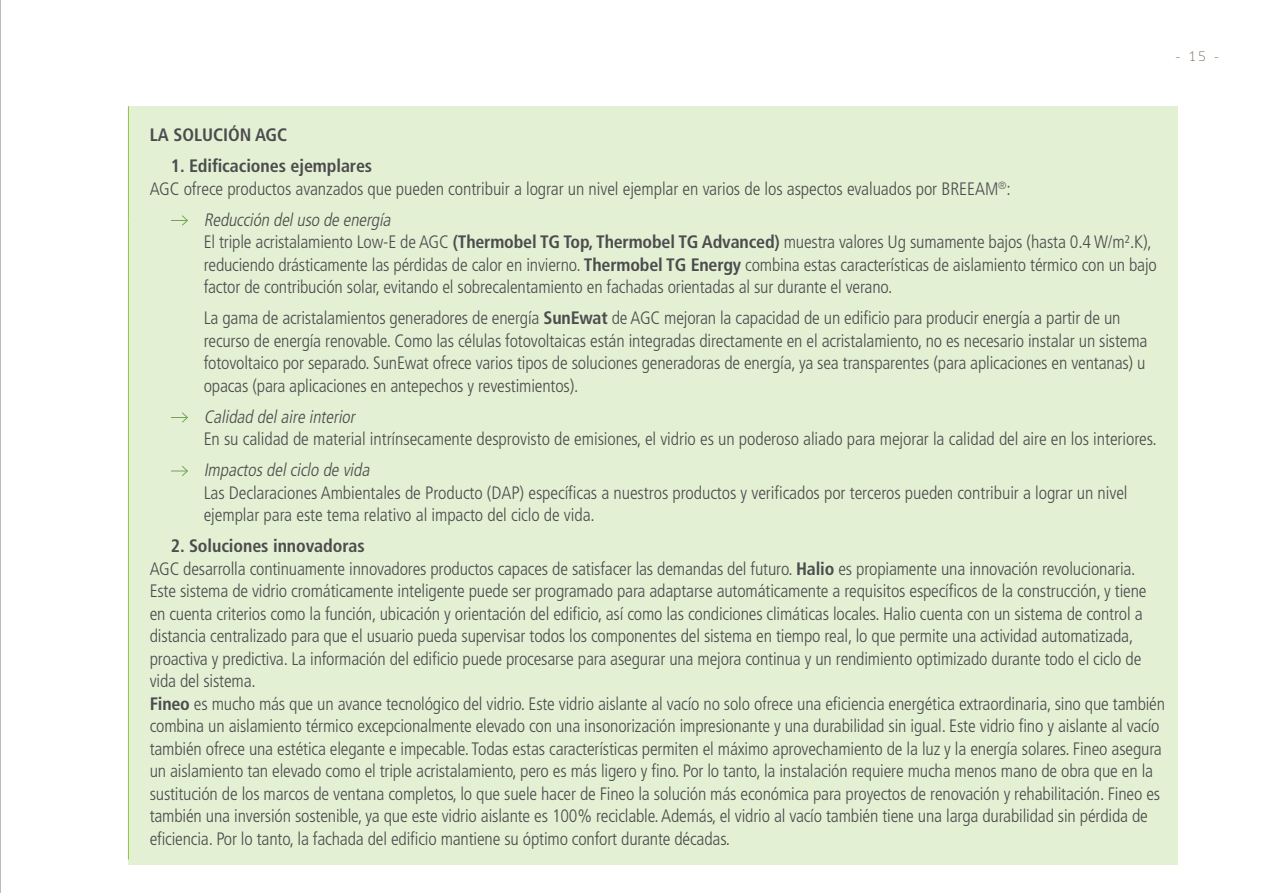
<style>
.page{position:relative;width:1263px;height:893px;background:#fff}
.page>*{position:absolute;margin:0;border:0;box-sizing:border-box;transform-origin:0 0}
.t1{font:300 condensed 18px/22.5px "Frutiger LT Std";letter-spacing:-.01em;color:#4b4c4d}
.t2{font:italic 300 condensed 18px "Frutiger LT Std";color:#4b4c4d}
.t3{font:700 condensed 18px "Frutiger LT Std";color:#4b4c4d}
.t4{font:300 13.5px "Quark";color:#7a6a5b}
.s1{font-weight:700}
.s2{font-style:italic}
</style>
<div class="page">
<hr style="left:0;top:0;width:1px;height:893px;background:#76787b">
<div style="left:128px;top:106px;width:1050px;height:759px;background:#e4f0d4"></div>
<hr style="left:128px;top:106px;width:1px;height:114px;background:#8bc63e">
<hr style="left:128px;top:220px;width:1px;height:639px;background:#8bc63e">
<svg style="left:171px;top:215px;width:17px;height:11px"></svg>
<svg style="left:171px;top:412px;width:17px;height:11px"></svg>
<svg style="left:171px;top:466px;width:17px;height:10px"></svg>
<p class="t4" style="left:1176px;top:49px;width:44px">– 15 –</p>
<p class="t3" style="left:150px;top:124px;width:139px">LA SOLUCIÓN AGC</p>
<p class="t1" style="left:150px;top:155px;width:863px;text-indent:21px"><span class="s1">1. Edificaciones ejemplares<br></span>AGC ofrece productos avanzados que pueden contribuir a lograr un nivel ejemplar en varios de los aspectos evaluados por BREEAM<sup>®</sup>:</p>
<p class="t1" style="left:204px;top:208px;width:955px"><span class="s2">Reducción deluso de energía<br></span>El triple acristalamiento Low-E de AGC <span class="s1">(Thermobel TG Top, Thermobel TG Advanced)</span> muestra valores Ug sumamente bajos (hasta 0.4 W/m².K), reduciendo drásticamente las pérdidas de calor en invierno. <span class="s1">Thermobel TG Energy</span> combina estas características de aislamiento térmico con un bajo factor de contribución solar, evitando el sobrecalentamiento en fachadas orientadas al sur durante el verano.</p>
<p class="t1" style="left:204px;top:307px;width:945px">La gama de acristalamientos generadores de energía <span class="s1">SunEwat</span> de AGC mejoran la capacidad de un edificio para producir energía a partir de un recurso de energía renovable. Como las células fotovoltaicas están integradas directamente en el acristalamiento, no es necesario instalar un sistema fotovoltaico por separado. SunEwat ofrece varios tipos de soluciones generadoras de energía, ya sea transparentes (para aplicaciones en ventanas) u opacas (para aplicaciones en antepechos y revestimientos).</p>
<p class="t2" style="left:204px;top:406px;width:156px">Calidad delaire interior</p>
<p class="t1" style="left:204px;top:428px;width:954px">En su calidad de material intrínsecamente desprovisto de emisiones, el vidrio es un poderoso aliado para mejorar la calidad del aire en los interiores.</p>
<p class="t2" style="left:204px;top:460px;width:171px">Impactosdelciclo de vida</p>
<p class="t1" style="left:204px;top:481px;width:925px">Las Declaraciones Ambientales de Producto (DAP) específicas a nuestros productos y verificados por terceros pueden contribuir a lograr un nivel ejemplar para este tema relativo al impacto del ciclo de vida.</p>
<p class="t1" style="left:150px;top:535px;width:1017px;text-indent:21px"><span class="s1">2. Soluciones innovadoras<br></span>AGC desarrolla continuamente innovadores productos capaces de satisfacer las demandas del futuro. <span class="s1">Halio</span> es propiamente una innovación revolucionaria.<br>Este sistema de vidrio cromáticamente inteligente puede ser programado para adaptarse automáticamente a requisitos específicos de la construcción, y tiene en cuenta criterios como la función, ubicación y orientación del edificio, así como las condiciones climáticas locales. Halio cuenta con un sistema de control a distancia centralizado para que el usuario pueda supervisar todos los componentes del sistema en tiempo real, lo que permite una actividad automatizada, proactiva y predictiva. La información del edificio puede procesarse para asegurar una mejora continua y un rendimiento optimizado durante todo el ciclo de vida del sistema.<br><span class="s1">Fineo</span> es mucho más que un avance tecnológico del vidrio. Este vidrio aislante al vacío no solo ofrece una eficiencia energética extraordinaria, sino que también combina un aislamiento térmico excepcionalmente elevado con una insonorización impresionante y una durabilidad sin igual. Este vidrio fino y aislante al vacío también ofrece una estética elegante e impecable. Todas estas características permiten el máximo aprovechamiento de la luz y la energía solares. Fineo asegura un aislamiento tan elevado como el triple acristalamiento, pero es más ligero y fino. Por lo tanto, la instalación requiere mucha menos mano de obra que en la sustitución de los marcos de ventana completos, lo que suele hacer de Fineo la solución más económica para proyectos de renovación y rehabilitación. Fineo es también una inversión sostenible, ya que este vidrio aislante es 100% reciclable. Además, el vidrio al vacío también tiene una larga durabilidad sin pérdida de eficiencia. Por lo tanto, la fachada del edificio mantiene su óptimo confort durante décadas.</p>
</div>
